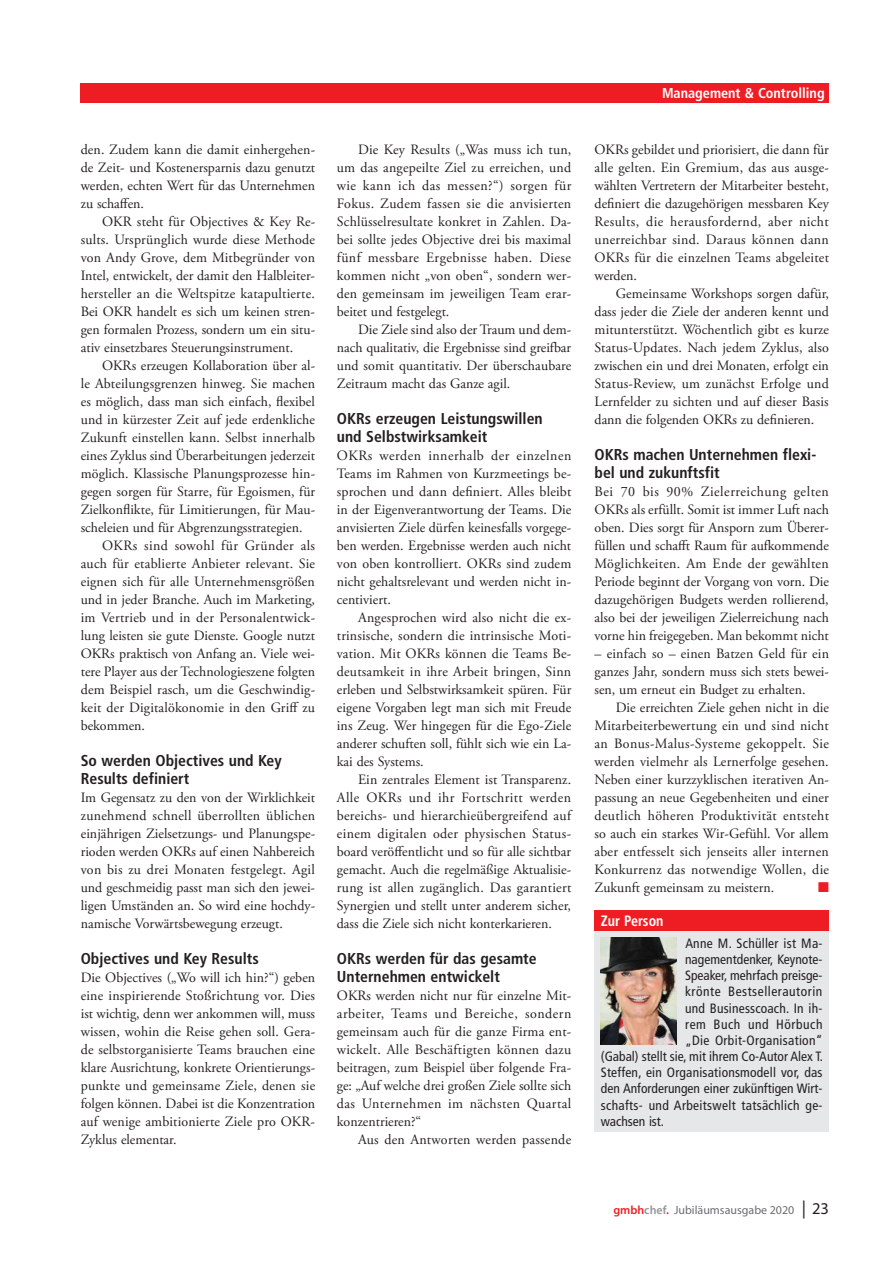
<style>
.page{position:relative;width:893px;height:1263px;background:#fff}
.page>*{position:absolute;margin:0;border:0;box-sizing:border-box;transform-origin:0 0}
.t1{font:700 condensed 15.75px/18px "Frutiger LT Std";color:#231f20}
.t2{font:700 condensed 15px "Frutiger LT Std";color:#fff;scale:.94 1}
.t3{font:14.25px/18px "Adobe Garamond Pro";color:#231f20;text-align:justify}
.t4{font:14.25px "Adobe Garamond Pro";letter-spacing:.02em;color:#231f20}
.t5{font:14.25px "Adobe Garamond Pro";letter-spacing:.03em;color:#231f20}
.t6{font:700 condensed 14.25px "Frutiger LT Std";color:#fff}
.t7{font:condensed 13.5px "Frutiger LT Std";letter-spacing:.015em;color:#231f20}
.t8{font:condensed 13.5px "Frutiger LT Std";letter-spacing:.04em;color:#231f20}
.t9{font:12px "Myriad Pro";color:#6c6d70}
.s1{font-weight:600;color:#ee1d23}
.s2{font-weight:600;color:#939598}
.s3{font-size:18px;color:#231f20}
.s4{font-size:16.5px;color:#231f20}
</style>
<div class="page">
<div style="left:81px;top:83px;width:748px;height:19px;background:#ee1d23"></div>
<div style="left:594px;top:910px;width:235px;height:21px;background:#ee1d23"></div>
<div style="left:594px;top:931px;width:235px;height:201px;background:#e6e7e9"></div>
<img style="left:601px;top:938px;width:75px;height:106px">
<p class="t3" style="left:81px;top:141px;width:236px">den. Zudem kann die damit einhergehen&shy;de Zeit- und Kostenersparnis dazu genutzt werden, echten Wert für das Unternehmen zu schaffen.</p>
<p class="t3" style="left:81px;top:213px;width:236px;text-indent:21px">OKR steht für Objectives &amp; Key Re&shy;sults. Ursprünglich wurde diese Methode von Andy Grove, dem Mitbegründer von Intel, entwickelt, der damit den Halbleiter&shy;hersteller an die Weltspitze katapultierte.<br>Bei OKR handelt es sich um keinen stren&shy;gen formalen Prozess, sondern um ein situ&shy;ativ einsetzbares Steuerungsinstrument.</p>
<p class="t3" style="left:102px;top:357px;width:215px">OKRs erzeugen Kollaboration über al-</p>
<p class="t3" style="left:81px;top:375px;width:236px">le Abteilungsgrenzen hinweg. Sie machen</p>
<p class="t3" style="left:81px;top:393px;width:236px">es möglich, dass man sich einfach, flexibel</p>
<p class="t3" style="left:81px;top:411px;width:236px">und in kürzester Zeit auf jede erdenkliche</p>
<p class="t3" style="left:81px;top:429px;width:236px">Zukunft einstellen kann. Selbst innerhalb</p>
<p class="t3" style="left:81px;top:447px;width:236px">eines Zyklus sind Überarbeitungen jederzeit</p>
<p class="t3" style="left:81px;top:465px;width:236px">möglich. Klassische Planungsprozesse hin-</p>
<p class="t3" style="left:81px;top:483px;width:236px">gegen sorgen für Starre, für Egoismen, für</p>
<p class="t3" style="left:81px;top:501px;width:236px">Zielkonflikte, für Limitierungen, für Mau-</p>
<p class="t3" style="left:81px;top:519px;width:223px">scheleien und für Abgrenzungsstrategien.</p>
<p class="t5" style="left:102px;top:539px;width:215px">OKRs sind sowohl für Gründer als</p>
<p class="t4" style="left:81px;top:557px;width:236px">auch für etablierte Anbieter relevant. Sie</p>
<p class="t3" style="left:81px;top:573px;width:236px">eignen sich für alle Unternehmensgrößen</p>
<p class="t3" style="left:81px;top:591px;width:236px">und in jeder Branche. Auch im Marketing,</p>
<p class="t4" style="left:81px;top:611px;width:236px">im Vertrieb und in der Personalentwick-</p>
<p class="t3" style="left:81px;top:627px;width:236px">lung leisten sie gute Dienste. Google nutzt</p>
<p class="t3" style="left:81px;top:645px;width:236px">OKRs praktisch von Anfang an. Viele wei-</p>
<p class="t3" style="left:81px;top:663px;width:236px">tere Player aus der Technologieszene folgten</p>
<p class="t3" style="left:81px;top:681px;width:236px">dem Beispiel rasch, um die Geschwindig-</p>
<p class="t3" style="left:81px;top:699px;width:236px">keit der Digitalökonomie in den Griff zu</p>
<p class="t3" style="left:81px;top:717px;width:66px">bekommen.</p>
<p class="t1" style="left:81px;top:752px;width:202px">So werden Objectives und Key<br>Results definiert</p>
<p class="t3" style="left:81px;top:789px;width:236px">Im Gegensatz zu den von der Wirklichkeit zunehmend schnell überrollten üblichen einjährigen Zielsetzungs- und Planungspe&shy;rioden werden OKRs auf einen Nahbereich von bis zu drei Monaten festgelegt. Agil und geschmeidig passt man sich den jewei&shy;ligen Umständen an. So wird eine hochdy&shy;namische Vorwärtsbewegung erzeugt.</p>
<p class="t1" style="left:81px;top:950px;width:179px">Objectives und Key Results</p>
<p class="t3" style="left:81px;top:969px;width:236px">Die Objectives („Wo will ich hin?“) geben eine inspirierende Stoßrichtung vor. Dies ist wichtig, denn wer ankommen will, muss wissen, wohin die Reise gehen soll. Gera&shy;de selbstorganisierte Teams brauchen eine klare Ausrichtung, konkrete Orientierungs&shy;punkte und gemeinsame Ziele, denen sie folgen können. Dabei ist die Konzentration auf wenige ambitionierte Ziele pro OKR-Zyklus elementar.</p>
<p class="t3" style="left:337px;top:141px;width:236px;text-indent:21px">Die Key Results („Was muss ich tun, um das angepeilte Ziel zu erreichen, und wie kann ich das messen?“) sorgen für Fokus. Zudem fassen sie die anvisierten Schlüsselresultate konkret in Zahlen. Da&shy;bei sollte jedes Objective drei bis maximal fünf messbare Ergebnisse haben. Diese kommen nicht „von oben“, sondern wer&shy;den gemeinsam im jeweiligen Team erar&shy;beitet und festgelegt.</p>
<p class="t3" style="left:337px;top:321px;width:236px;text-indent:21px">Die Ziele sind also der Traum und dem&shy;nach qualitativ, die Ergebnisse sind greifbar und somit quantitativ. Der überschaubare Zeitraum macht das Ganze agil.</p>
<p class="t1" style="left:337px;top:410px;width:207px">OKRs erzeugen Leistungswillen und Selbstwirksamkeit</p>
<p class="t3" style="left:337px;top:447px;width:236px">OKRs werden innerhalb der einzelnen Teams im Rahmen von Kurzmeetings be&shy;sprochen und dann definiert. Alles bleibt in der Eigenverantwortung der Teams. Die anvisierten Ziele dürfen keinesfalls vorgege&shy;ben werden. Ergebnisse werden auch nicht von oben kontrolliert. OKRs sind zudem nicht gehaltsrelevant und werden nicht in&shy;centiviert.</p>
<p class="t3" style="left:337px;top:609px;width:236px;text-indent:21px">Angesprochen wird also nicht die ex&shy;trinsische, sondern die intrinsische Moti&shy;vation. Mit OKRs können die Teams Be&shy;deutsamkeit in ihre Arbeit bringen, Sinn erleben und Selbstwirksamkeit spüren. Für eigene Vorgaben legt man sich mit Freude ins Zeug. Wer hingegen für die Ego-Ziele anderer schuften soll, fühlt sich wie ein La&shy;kai des Systems.</p>
<p class="t3" style="left:337px;top:771px;width:236px;text-indent:21px">Ein zentrales Element ist Transparenz.<br>Alle OKRs und ihr Fortschritt werden bereichs- und hierarchieübergreifend auf einem digitalen oder physischen Status&shy;board veröffentlicht und so für alle sichtbar gemacht. Auch die regelmäßige Aktualisie&shy;rung ist allen zugänglich. Das garantiert Synergien und stellt unter anderem sicher, dass die Ziele sich nicht konterkarieren.</p>
<p class="t1" style="left:337px;top:950px;width:201px">OKRs werden für das gesamte<br>Unternehmen entwickelt</p>
<p class="t3" style="left:337px;top:987px;width:236px">OKRs werden nicht nur für einzelne Mit&shy;arbeiter, Teams und Bereiche, sondern gemeinsam auch für die ganze Firma ent&shy;wickelt. Alle Beschäftigten können dazu beitragen, zum Beispiel über folgende Fra&shy;ge: „Auf welche drei großen Ziele sollte sich das Unternehmen im nächsten Quartal konzentrieren?“</p>
<p class="t4" style="left:358px;top:1133px;width:215px">Aus den Antworten werden passende</p>
<p class="t6" style="left:662px;top:87px;width:164px">Management &amp; Controlling</p>
<p class="t3" style="left:594px;top:141px;width:236px">OKRs gebildet und priorisiert, die dann für alle gelten. Ein Gremium, das aus ausge&shy;wählten Vertretern der Mitarbeiter besteht, definiert die dazugehörigen messbaren Key Results, die herausfordernd, aber nicht unerreichbar sind. Daraus können dann OKRs für die einzelnen Teams abgeleitet werden.</p>
<p class="t3" style="left:594px;top:285px;width:236px;text-indent:21px">Gemeinsame Workshops sorgen dafür, dass jeder die Ziele der anderen kennt und mitunterstützt. Wöchentlich gibt es kurze Status-Updates. Nach jedem Zyklus, also zwischen ein und drei Monaten, erfolgt ein Status-Review, um zunächst Erfolge und Lernfelder zu sichten und auf dieser Basis dann die folgenden OKRs zu definieren.</p>
<p class="t1" style="left:594px;top:446px;width:223px">OKRs machen Unternehmen flexi&shy;bel und zukunftsfit</p>
<p class="t3" style="left:594px;top:483px;width:236px">Bei 70 bis 90% Zielerreichung gelten OKRs als erfüllt. Somit ist immer Luft nach oben. Dies sorgt für Ansporn zum Überer&shy;füllen und schafft Raum für aufkommende Möglichkeiten. Am Ende der gewählten Periode beginnt der Vorgang von vorn. Die dazugehörigen Budgets werden rollierend, also bei der jeweiligen Zielerreichung nach vorne hin freigegeben. Man bekommt nicht</p>
<p class="t3" style="left:594px;top:645px;width:236px">– einfach so – einen Batzen Geld für ein ganzes Jahr, sondern muss sich stets bewei&shy;sen, um erneut ein Budget zu erhalten.</p>
<p class="t3" style="left:594px;top:699px;width:236px;text-indent:21px">Die erreichten Ziele gehen nicht in die Mitarbeiterbewertung ein und sind nicht an Bonus-Malus-Systeme gekoppelt. Sie werden vielmehr als Lernerfolge gesehen.<br>Neben einer kurzzyklischen iterativen An&shy;passung an neue Gegebenheiten und einer deutlich höheren Produktivität entsteht so auch ein starkes Wir-Gefühl. Vor allem aber entfesselt sich jenseits aller internen Konkurrenz das notwendige Wollen, die Zukunft gemeinsam zu meistern.</p>
<p class="t2" style="left:601px;top:915px;width:68px">Zur Person</p>
<p class="t7" style="left:685px;top:937px;width:139px">Anne M. Schüller ist Ma-</p>
<p class="t7" style="left:685px;top:953px;width:139px">nagementdenker, Keynote-</p>
<p class="t7" style="left:685px;top:970px;width:139px">Speaker, mehrfach preisge-</p>
<p class="t8" style="left:685px;top:986px;width:139px">krönte Bestsellerautorin</p>
<p class="t7" style="left:685px;top:1002px;width:139px">und Businesscoach. In ih-</p>
<p class="t8" style="left:685px;top:1018px;width:139px">rem Buch und Hörbuch</p>
<p class="t7" style="left:685px;top:1034px;width:139px">„Die Orbit-Organisation“</p>
<p class="t7" style="left:601px;top:1051px;width:224px">(Gabal) stellt sie, mit ihrem Co-Autor Alex T.</p>
<p class="t7" style="left:601px;top:1067px;width:223px">Steffen, ein Organisationsmodell vor, das</p>
<p class="t7" style="left:601px;top:1083px;width:223px">den Anforderungen einer zukünftigen Wirt-</p>
<p class="t7" style="left:601px;top:1099px;width:223px">schafts- und Arbeitswelt tatsächlich ge-</p>
<p class="t7" style="left:601px;top:1115px;width:65px">wachsen ist.</p>
<p class="t9" style="left:613px;top:1203px;width:217px"><span class="s1">gmbh</span><span class="s2">chef</span><span class="s1">.</span> Jubiläumsausgabe 2020 <span class="s3">|</span> <span class="s4">23</span></p>
</div>
